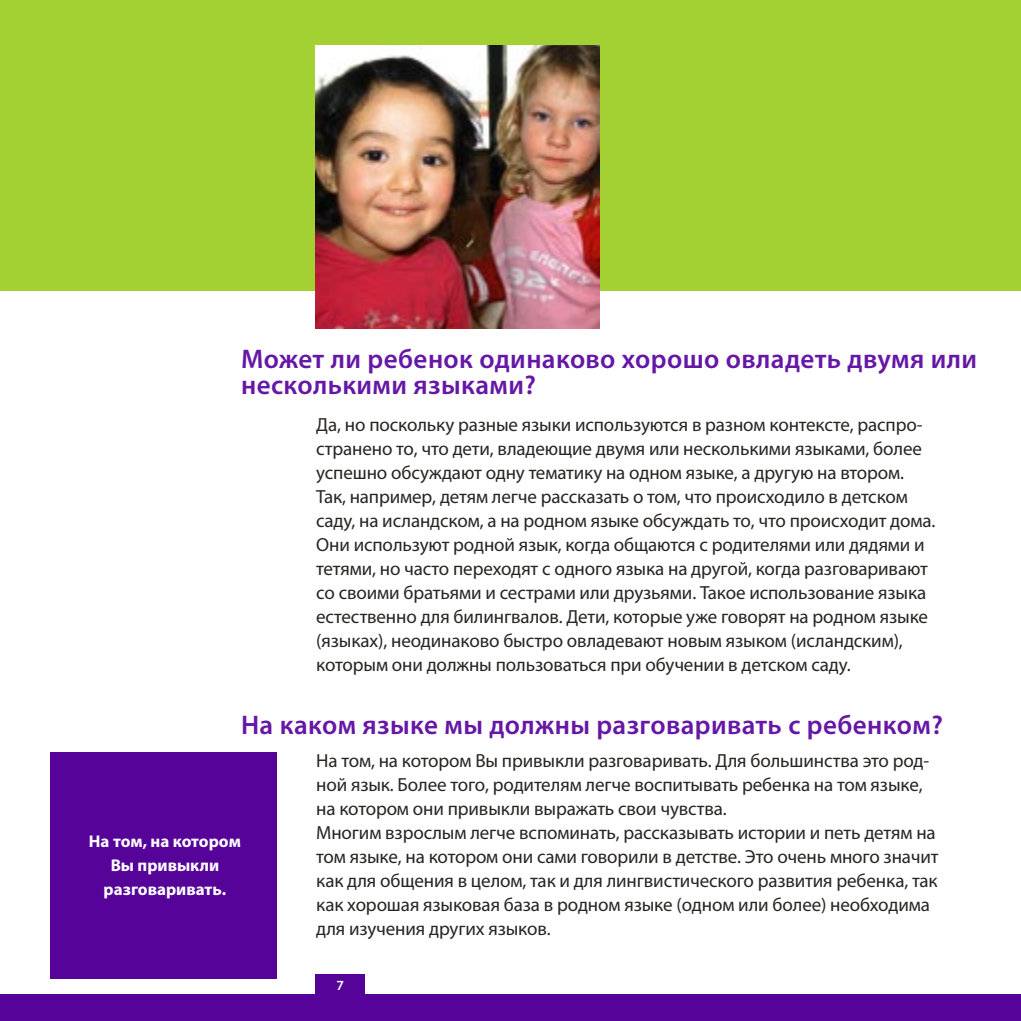
<style>
.page{position:relative;width:1021px;height:1021px;background:#fff}
.page>*{position:absolute;margin:0;border:0;box-sizing:border-box;transform-origin:0 0}
.t1{font:600 27px/26px "Myriad Pro";letter-spacing:.015em;color:#6517a6}
.t2{font:19px/24px "Myriad Pro";letter-spacing:-.005em;color:#282522}
.t3{font:700 17px/24px "Myriad Pro";color:#fff;text-align:center}
.t4{font:600 14px "Myriad Pro";color:#fff}
</style>
<div class="page">
<div style="left:0;top:0;width:1020px;height:291px;background:#a3d134"></div>
<div style="left:0;top:994px;width:1020px;height:26px;background:#560399"></div>
<div style="left:50px;top:752px;width:227px;height:227px;background:#560399"></div>
<div style="left:315px;top:973px;width:49px;height:25px;background:#560399"></div>
<img style="left:316px;top:45px;width:283px;height:284px">
<h1 class="t1" style="left:241px;top:346px;width:737px">Может ли ребенок одинаково хорошо овладеть двумя или несколькими языками?</h1>
<p class="t2" style="left:316px;top:413px;width:620px">Да, но поскольку разные языки используются в разном контексте, распро&shy;странено то, что дети, владеющие двумя или несколькими языками, более успешно обсуждают одну тематику на одном языке, а другую на втором.<br>Так, например, детям легче рассказать о том, что происходило в детском саду, на исландском, а на родном языке обсуждать то, что происходит дома.<br>Они используют родной язык, когда общаются с родителями или дядями и тетями, но часто переходят с одного языка на другой, когда разговаривают со своими братьями и сестрами или друзьями. Такое использование языка естественно для билингвалов. Дети, которые уже говорят на родном языке (языках), неодинаково быстро овладевают новым языком (исландским), которым они должны пользоваться при обучении в детском саду.</p>
<h1 class="t1" style="left:241px;top:712px;width:703px">На каком языке мы должны разговаривать с ребенком?</h1>
<p class="t3" style="left:89px;top:829px;width:153px">На том, на котором<br>Вы привыкли разговаривать.</p>
<p class="t2" style="left:316px;top:749px;width:624px">На том, на котором Вы привыкли разговаривать. Для большинства это род&shy;ной язык. Более того, родителям легче воспитывать ребенка на том языке, на котором они привыкли выражать свои чувства.<br>Многим взрослым легче вспоминать, рассказывать истории и петь детям на том языке, на котором они сами говорили в детстве. Это очень много значит как для общения в целом, так и для лингвистического развития ребенка, так как хорошая языковая база в родном языке (одном или более) необходима для изучения других языков.</p>
<p class="t4" style="left:336px;top:977px;width:9px">7</p>
</div>
